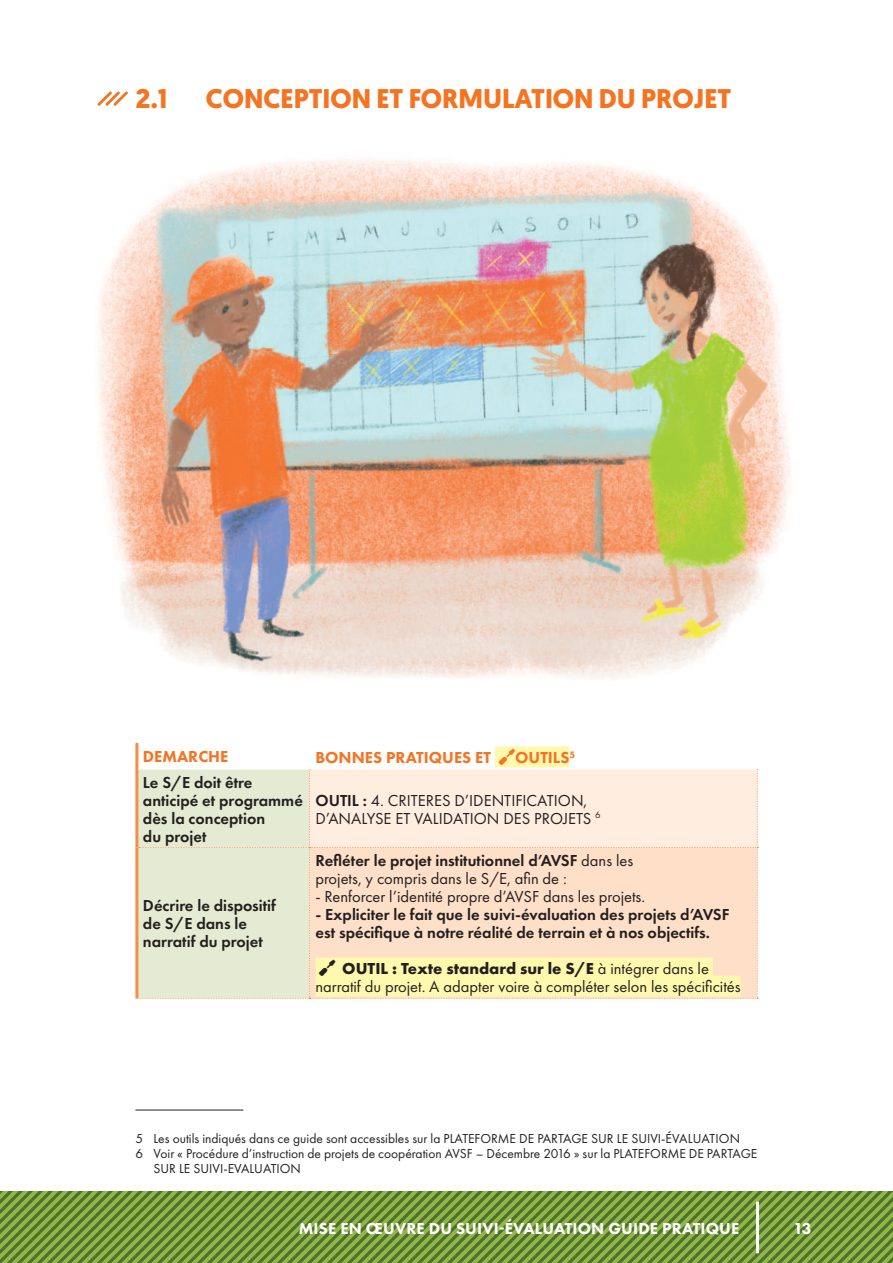
<style>
.page{position:relative;width:893px;height:1263px;background:#fff}
.page>*{position:absolute;margin:0;border:0;box-sizing:border-box;transform-origin:0 0}
.t1{font:700 27px "Geomanist";color:#f47422}
.t2{font:16.5px/18px "Futura PT";color:#231f20}
.t3{font:600 16.5px/18px "Futura PT";color:#231f20}
.t4{font:800 16.5px "Futura PT";letter-spacing:.01em;color:#fff}
.t5{font:800 16.5px "Futura PT";color:#f47422}
.t6{font:13.5px "Futura PT";color:#231f20}
.s1{font-weight:600}
.s2{font-weight:700}
</style>
<div class="page">
<svg style="left:0;top:1192px;width:893px;height:71px;background:#72963b"></svg>
<hr style="left:756px;top:1201px;width:3px;height:52px;background:#fff">
<svg style="left:97px;top:91px;width:31px;height:15px"></svg>
<hr style="left:135px;top:769px;width:3px;height:78px;background:#f68d49">
<hr style="left:135px;top:847px;width:3px;height:151px;background:#f68d49">
<hr style="left:135px;top:743px;width:3px;height:26px;background:#f68d49">
<hr style="left:135px;top:1110px;width:108px;height:1px;background:#231f20">
<img style="left:98px;top:159px;width:693px;height:520px">
<svg style="left:136px;top:742px;width:622px;height:257px;background:#f8ead1"></svg>
<h1 class="t1" style="left:135px;top:81px;width:33px">2.1</h1>
<h1 class="t1" style="left:206px;top:81px;width:527px">CONCEPTION ET FORMULATION DU PROJET</h1>
<p class="t5" style="left:143px;top:746px;width:12px">DEMAR</p>
<p class="t5" style="left:198px;top:746px;width:30px">CHE</p>
<p class="t5" style="left:315px;top:747px;width:177px">BONNES PRATIQUES ET</p>
<p class="t5" style="left:515px;top:747px;width:61px">OUTILS<sup>5</sup></p>
<p class="t3" style="left:143px;top:773px;width:161px">Le S/E doit être anticipé et programmé dès la conception<br>du projet</p>
<p class="t2" style="left:315px;top:791px;width:287px"><span class="s1">OUTIL :</span> 4. CRITERES D’IDENTIFICATION,<br>D’ANALYSE ET VALIDATION DES PROJETS <sup>6</sup></p>
<p class="t3" style="left:143px;top:896px;width:135px">Décrire le dispositif de S/E dans le narratif du projet</p>
<p class="t2" style="left:315px;top:852px;width:319px"><span class="s1">Refléter le projet institutionnel d’AVSF</span> dans les projets, y compris dans le S/E, afin de :</p>
<p class="t2" style="left:315px;top:888px;width:331px">- Renforcer l’identité propre d’AVSF dans les projets.</p>
<p class="t3" style="left:315px;top:905px;width:415px">- Expliciter le fait que le suivi-évaluation des projets d’AVSF est spécifique à notre réalité de terrain et à nos objectifs.</p>
<p class="t2" style="left:315px;top:960px;width:427px;text-align:center"><span class="s2">OUTIL : Texte standard sur le S/E</span> à intégrer dans le<br>narratif du projet. A adapter voire à compléter selon les spécificités</p>
<p class="t6" style="left:135px;top:1130px;width:606px">5 Les outils indiqués dans ce guide sont accessibles sur la PLATEFORME DE PARTAGE SUR LE SUIVI-ÉVALUATION</p>
<p class="t6" style="left:135px;top:1145px;width:623px">6 Voir « Procédure d’instruction de projets de coopération AVSF – Décembre 2016 » sur la PLATEFORME DE PARTAGE</p>
<p class="t6" style="left:153px;top:1160px;width:149px">SUR LE SUIVI-EVALUATION</p>
<p class="t4" style="left:299px;top:1218px;width:10px">MISE</p>
<p class="t4" style="left:340px;top:1218px;width:302px">EN ŒUVRE DU SUIVI-ÉVALUATION GUIDE</p>
<p class="t4" style="left:662px;top:1218px;width:77px">PRATIQUE</p>
<p class="t4" style="left:793px;top:1218px;width:20px">13</p>
</div>
